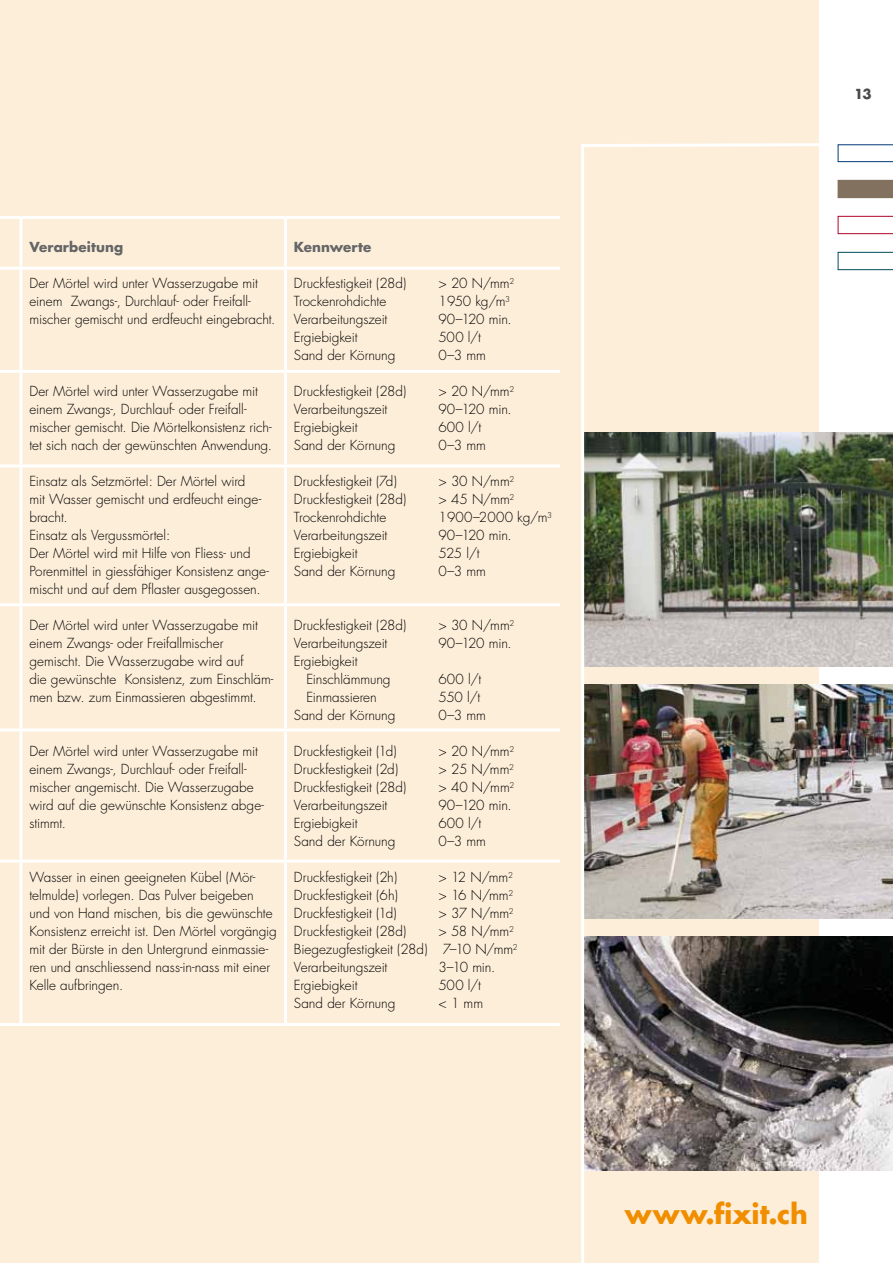
<style>
.page{position:relative;width:893px;height:1263px;background:#fff}
.page>*{position:absolute;margin:0;border:0;box-sizing:border-box;transform-origin:0 0}
.t1{font:700 27px "Futura";color:#f18e00}
.t2{font:300 13.5px/18px "Futura";letter-spacing:-.005em;color:#000}
.t3{font:700 13.5px "Futura";letter-spacing:.01em;color:#646567}
.t4{font:700 13.5px "Futura";color:#4b4b4d}
</style>
<div class="page">
<div style="left:0;top:0;width:819px;height:1263px;background:#fdeed9"></div>
<img style="left:581px;top:143px;width:312px;height:1120px">
<svg style="left:838px;top:180px;width:55px;height:18px"></svg>
<svg style="left:838px;top:216px;width:55px;height:18px"></svg>
<svg style="left:838px;top:252px;width:55px;height:18px"></svg>
<svg style="left:838px;top:144px;width:55px;height:18px"></svg>
<hr style="left:0;top:216px;width:21px;height:3px;background:#fff">
<hr style="left:285px;top:216px;width:275px;height:3px;background:#fff">
<hr style="left:0;top:267px;width:21px;height:3px;background:#fff">
<hr style="left:285px;top:267px;width:275px;height:3px;background:#fff">
<hr style="left:0;top:370px;width:21px;height:3px;background:#fff">
<hr style="left:21px;top:370px;width:264px;height:3px;background:#fff">
<hr style="left:285px;top:370px;width:275px;height:3px;background:#fff">
<hr style="left:284px;top:373px;width:3px;height:91px;background:#fff">
<hr style="left:0;top:464px;width:21px;height:3px;background:#fff">
<hr style="left:21px;top:464px;width:264px;height:3px;background:#fff">
<hr style="left:285px;top:464px;width:275px;height:3px;background:#fff">
<hr style="left:284px;top:467px;width:3px;height:136px;background:#fff">
<hr style="left:0;top:603px;width:21px;height:3px;background:#fff">
<hr style="left:21px;top:603px;width:264px;height:3px;background:#fff">
<hr style="left:285px;top:603px;width:275px;height:3px;background:#fff">
<hr style="left:284px;top:606px;width:3px;height:122px;background:#fff">
<hr style="left:0;top:728px;width:21px;height:3px;background:#fff">
<hr style="left:21px;top:728px;width:264px;height:3px;background:#fff">
<hr style="left:285px;top:728px;width:275px;height:3px;background:#fff">
<hr style="left:284px;top:731px;width:3px;height:129px;background:#fff">
<hr style="left:0;top:860px;width:21px;height:3px;background:#fff">
<hr style="left:21px;top:860px;width:264px;height:3px;background:#fff">
<hr style="left:285px;top:860px;width:275px;height:3px;background:#fff">
<hr style="left:284px;top:863px;width:3px;height:160px;background:#fff">
<hr style="left:0;top:1023px;width:21px;height:3px;background:#fff">
<hr style="left:21px;top:1023px;width:264px;height:3px;background:#fff">
<hr style="left:285px;top:1023px;width:275px;height:3px;background:#fff">
<hr style="left:21px;top:216px;width:264px;height:3px;background:#fff">
<hr style="left:284px;top:219px;width:3px;height:48px;background:#fff">
<hr style="left:21px;top:267px;width:264px;height:3px;background:#fff">
<hr style="left:284px;top:270px;width:3px;height:100px;background:#fff">
<hr style="left:19px;top:219px;width:3px;height:48px;background:#fff">
<hr style="left:19px;top:270px;width:3px;height:100px;background:#fff">
<hr style="left:19px;top:373px;width:3px;height:91px;background:#fff">
<hr style="left:19px;top:467px;width:3px;height:136px;background:#fff">
<hr style="left:19px;top:606px;width:3px;height:122px;background:#fff">
<hr style="left:19px;top:731px;width:3px;height:129px;background:#fff">
<hr style="left:19px;top:863px;width:3px;height:160px;background:#fff">
<p class="t3" style="left:29px;top:238px;width:95px">Verarbeitung</p>
<p class="t3" style="left:294px;top:238px;width:79px">Kennwerte</p>
<p class="t2" style="left:29px;top:274px;width:247px">Der Mörtel wird unter Wasserzugabe mit einem Zwangs-, Durchlauf- oder Freifall&shy;mischer gemischt und erdfeucht eingebracht.</p>
<p class="t2" style="left:294px;top:274px;width:114px">Druckfestigkeit (28d)</p>
<p class="t2" style="left:439px;top:274px;width:77px">&gt; 20 N/mm<sup>2</sup></p>
<p class="t2" style="left:294px;top:292px;width:94px">Trockenrohdichte</p>
<p class="t2" style="left:438px;top:292px;width:73px">1950 kg/m<sup>3</sup></p>
<p class="t2" style="left:294px;top:310px;width:95px">Verarbeitungszeit</p>
<p class="t2" style="left:438px;top:310px;width:75px">90–120 min.</p>
<p class="t2" style="left:294px;top:328px;width:65px">Ergiebigkeit</p>
<p class="t2" style="left:438px;top:328px;width:44px">500 l/t</p>
<p class="t2" style="left:294px;top:346px;width:103px">Sand der Körnung</p>
<p class="t2" style="left:438px;top:346px;width:49px">0–3 mm</p>
<p class="t2" style="left:29px;top:382px;width:244px">Der Mörtel wird unter Wasserzugabe mit einem Zwangs-, Durchlauf- oder Freifall&shy;mischer gemischt. Die Mörtelkonsistenz rich&shy;tet sich nach der gewünschten Anwendung.</p>
<p class="t2" style="left:294px;top:382px;width:114px">Druckfestigkeit (28d)</p>
<p class="t2" style="left:439px;top:382px;width:77px">&gt; 20 N/mm<sup>2</sup></p>
<p class="t2" style="left:294px;top:400px;width:95px">Verarbeitungszeit</p>
<p class="t2" style="left:438px;top:400px;width:75px">90–120 min.</p>
<p class="t2" style="left:294px;top:418px;width:65px">Ergiebigkeit</p>
<p class="t2" style="left:438px;top:418px;width:44px">600 l/t</p>
<p class="t2" style="left:294px;top:436px;width:103px">Sand der Körnung</p>
<p class="t2" style="left:438px;top:436px;width:49px">0–3 mm</p>
<p class="t2" style="left:29px;top:472px;width:241px">Einsatz als Setzmörtel: Der Mörtel wird<br>mit Wasser gemischt und erdfeucht einge&shy;bracht.<br>Einsatz als Vergussmörtel:<br>Der Mörtel wird mit Hilfe von Fliess- und Porenmittel in giessfähiger Konsistenz ange&shy;mischt und auf dem Pflaster ausgegossen.</p>
<p class="t2" style="left:294px;top:472px;width:105px">Druckfestigkeit (7d)</p>
<p class="t2" style="left:439px;top:472px;width:77px">&gt; 30 N/mm<sup>2</sup></p>
<p class="t2" style="left:294px;top:490px;width:114px">Druckfestigkeit (28d)</p>
<p class="t2" style="left:438px;top:490px;width:77px">&gt; 45 N/mm<sup>2</sup></p>
<p class="t2" style="left:294px;top:508px;width:94px">Trockenrohdichte</p>
<p class="t2" style="left:438px;top:508px;width:115px">1900–2000 kg/m<sup>3</sup></p>
<p class="t2" style="left:294px;top:526px;width:95px">Verarbeitungszeit</p>
<p class="t2" style="left:438px;top:526px;width:75px">90–120 min.</p>
<p class="t2" style="left:294px;top:544px;width:65px">Ergiebigkeit</p>
<p class="t2" style="left:438px;top:544px;width:43px">525 l/t</p>
<p class="t2" style="left:294px;top:562px;width:103px">Sand der Körnung</p>
<p class="t2" style="left:438px;top:562px;width:49px">0–3 mm</p>
<p class="t2" style="left:29px;top:616px;width:246px">Der Mörtel wird unter Wasserzugabe mit einem Zwangs- oder Freifallmischer gemischt. Die Wasserzugabe wird auf<br>die gewünschte Konsistenz, zum Einschläm&shy;men bzw. zum Einmassieren abgestimmt.</p>
<p class="t2" style="left:294px;top:616px;width:114px">Druckfestigkeit (28d)</p>
<p class="t2" style="left:439px;top:616px;width:77px">&gt; 30 N/mm<sup>2</sup></p>
<p class="t2" style="left:294px;top:634px;width:95px">Verarbeitungszeit</p>
<p class="t2" style="left:438px;top:634px;width:75px">90–120 min.</p>
<p class="t2" style="left:306px;top:652px;width:86px;text-indent:-13px">Ergiebigkeit<br>Einschlämmung</p>
<p class="t2" style="left:438px;top:670px;width:44px">600 l/t</p>
<p class="t2" style="left:306px;top:688px;width:72px">Einmassieren</p>
<p class="t2" style="left:438px;top:688px;width:43px">550 l/t</p>
<p class="t2" style="left:294px;top:706px;width:103px">Sand der Körnung</p>
<p class="t2" style="left:438px;top:706px;width:49px">0–3 mm</p>
<p class="t2" style="left:29px;top:742px;width:236px">Der Mörtel wird unter Wasserzugabe mit einem Zwangs-, Durchlauf- oder Freifall&shy;mischer angemischt. Die Wasserzugabe wird auf die gewünschte Konsistenz abge&shy;stimmt.</p>
<p class="t2" style="left:294px;top:742px;width:104px">Druckfestigkeit (1d)</p>
<p class="t2" style="left:439px;top:742px;width:77px">&gt; 20 N/mm<sup>2</sup></p>
<p class="t2" style="left:294px;top:760px;width:106px">Druckfestigkeit (2d)</p>
<p class="t2" style="left:438px;top:760px;width:77px">&gt; 25 N/mm<sup>2</sup></p>
<p class="t2" style="left:294px;top:778px;width:114px">Druckfestigkeit (28d)</p>
<p class="t2" style="left:438px;top:778px;width:77px">&gt; 40 N/mm<sup>2</sup></p>
<p class="t2" style="left:294px;top:796px;width:95px">Verarbeitungszeit</p>
<p class="t2" style="left:438px;top:796px;width:75px">90–120 min.</p>
<p class="t2" style="left:294px;top:814px;width:65px">Ergiebigkeit</p>
<p class="t2" style="left:438px;top:814px;width:44px">600 l/t</p>
<p class="t2" style="left:294px;top:832px;width:103px">Sand der Körnung</p>
<p class="t2" style="left:438px;top:832px;width:49px">0–3 mm</p>
<p class="t2" style="left:29px;top:868px;width:249px">Wasser in einen geeigneten Kübel (Mör&shy;telmulde) vorlegen. Das Pulver beigeben und von Hand mischen, bis die gewünschte Konsistenz erreicht ist. Den Mörtel vorgängig mit der Bürste in den Untergrund einmassie&shy;ren und anschliessend nass-in-nass mit einer Kelle aufbringen.</p>
<p class="t2" style="left:294px;top:868px;width:105px">Druckfestigkeit (2h)</p>
<p class="t2" style="left:439px;top:868px;width:76px">&gt; 12 N/mm<sup>2</sup></p>
<p class="t2" style="left:294px;top:886px;width:106px">Druckfestigkeit (6h)</p>
<p class="t2" style="left:438px;top:886px;width:76px">&gt; 16 N/mm<sup>2</sup></p>
<p class="t2" style="left:294px;top:904px;width:104px">Druckfestigkeit (1d)</p>
<p class="t2" style="left:438px;top:904px;width:77px">&gt; 37 N/mm<sup>2</sup></p>
<p class="t2" style="left:294px;top:922px;width:114px">Druckfestigkeit (28d)</p>
<p class="t2" style="left:294px;top:922px;width:225px;text-indent:145px">&gt; 58 N/mm<sup>2<br></sup>Biegezugfestigkeit (28d) 7–10 N/mm<sup>2<br></sup>Verarbeitungszeit</p>
<p class="t2" style="left:438px;top:958px;width:58px">3–10 min.</p>
<p class="t2" style="left:294px;top:976px;width:65px">Ergiebigkeit</p>
<p class="t2" style="left:438px;top:976px;width:44px">500 l/t</p>
<p class="t2" style="left:294px;top:994px;width:103px">Sand der Körnung</p>
<p class="t2" style="left:438px;top:994px;width:46px">&lt; 1 mm</p>
<p class="t4" style="left:854px;top:85px;width:19px">13</p>
<h1 class="t1" style="left:625px;top:1196px;width:185px">www.fixit.ch</h1>
</div>
